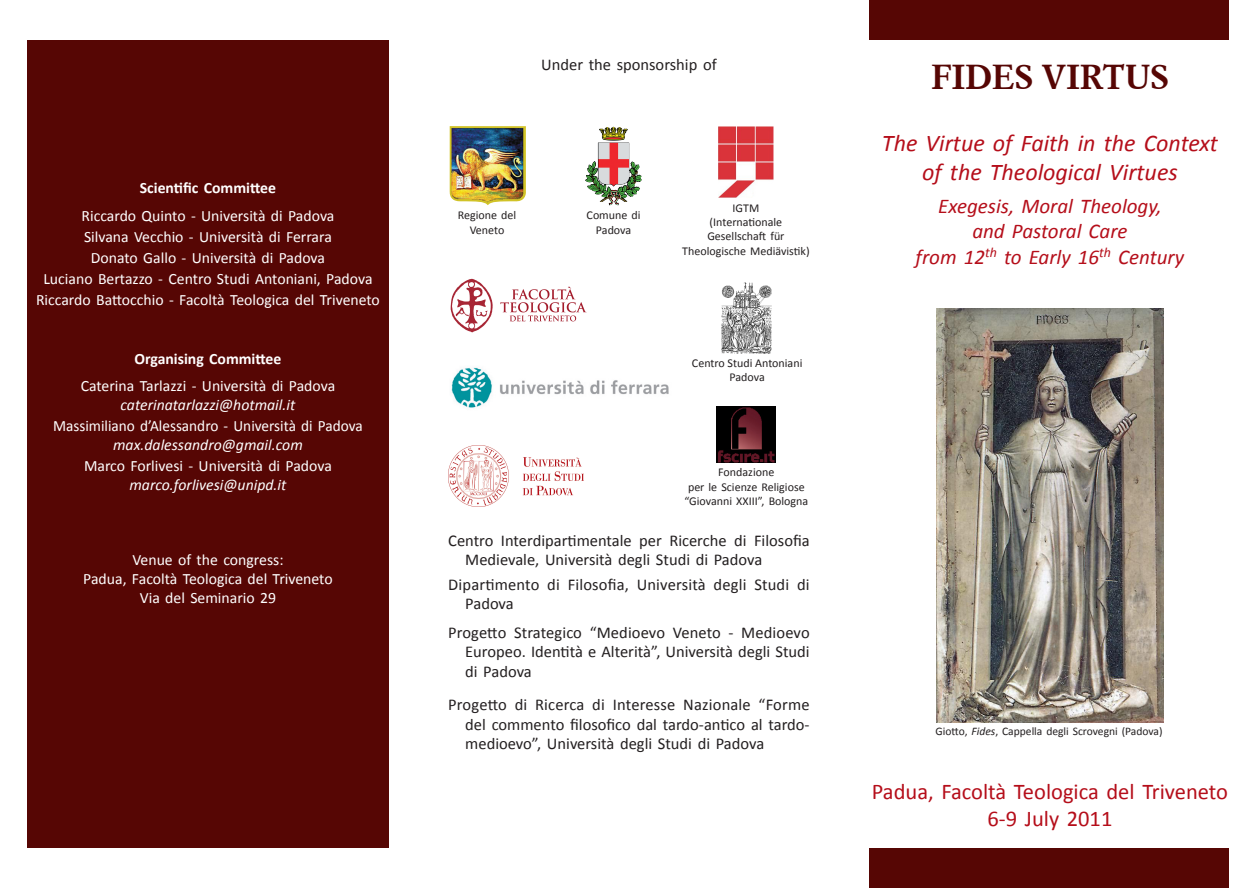
<style>
.page{position:relative;width:1258px;height:888px;background:#fff}
.page>*{position:absolute;margin:0;border:0;box-sizing:border-box;transform-origin:0 0}
.t1{font:700 34.5px "Simoncini Garamond";color:#560604}
.t2{font:italic 24px/28.8px "Calibri";color:#b50e1a;text-align:center}
.t3{font:22.5px/27px "Calibri";color:#b50e1a;text-align:center}
.t4{font:italic 21px/25.2px "Calibri";color:#b50e1a;text-align:center}
.t5{font:16.5px/19.8px "Calibri";color:#231f20}
.t6{font:15.75px/21px "Calibri";color:#fff;text-align:center}
.t7{font:italic 15.75px "Calibri";color:#fff}
.t8{font:700 15.75px "Calibri";color:#fff}
.t9{font:12px/14.4px "Calibri";color:#231f20;text-align:center}
.t10{font:11.55px "Calibri";color:#231f20}
.s1{font-style:italic}
</style>
<div class="page">
<div style="left:27px;top:40px;width:362px;height:808px;background:#560604"></div>
<div style="left:869px;top:848px;width:360px;height:40px;background:#560604"></div>
<div style="left:869px;top:0;width:360px;height:40px;background:#560604"></div>
<img style="left:936px;top:309px;width:228px;height:413px">
<img style="left:717px;top:406px;width:58px;height:56px">
<img style="left:719px;top:126px;width:54px;height:72px">
<img style="left:448px;top:446px;width:135px;height:60px">
<img style="left:450px;top:126px;width:76px;height:79px">
<img style="left:450px;top:278px;width:137px;height:55px">
<img style="left:599px;top:127px;width:29px;height:14px">
<img style="left:451px;top:367px;width:218px;height:41px">
<img style="left:721px;top:282px;width:51px;height:72px">
<p class="t8" style="left:140px;top:178px;width:138px">Scientific Committee</p>
<p class="t6" style="left:36px;top:204px;width:345px">Riccardo Quinto - Università di Padova<br>Silvana Vecchio - Università di Ferrara<br>Donato Gallo - Università di Padova<br>Luciano Bertazzo - Centro Studi Antoniani, Padova Riccardo Battocchio - Facoltà Teologica del Triveneto</p>
<p class="t8" style="left:134px;top:349px;width:149px">Organising Committee</p>
<p class="t6" style="left:81px;top:374px;width:256px">Caterina Tarlazzi - Università di Padova</p>
<p class="t7" style="left:121px;top:395px;width:176px">caterinatarlazzi@hotmail.it</p>
<p class="t6" style="left:53px;top:414px;width:311px">Massimiliano d’Alessandro - Università di Padova</p>
<p class="t7" style="left:113px;top:435px;width:191px">max.dalessandro@gmail.com</p>
<p class="t6" style="left:84px;top:454px;width:249px">Marco Forlivesi - Università di Padova</p>
<p class="t7" style="left:129px;top:475px;width:158px">marco.forlivesi@unipd.it</p>
<p class="t6" style="left:83px;top:550px;width:251px;line-height:18.9px">Venue of the congress:<br>Padua, Facoltà Teologica del Triveneto<br>Via del Seminario 29</p>
<p class="t5" style="left:541px;top:54px;width:177px">Under the sponsorship of</p>
<p class="t9" style="left:458px;top:208px;width:60px">Regione del<br>Veneto</p>
<p class="t9" style="left:682px;top:200px;width:129px">IGTM<br>(Internationale<br>Gesellschaft für<br>Theologische Mediävistik)</p>
<p class="t9" style="left:587px;top:207px;width:56px">Comune di<br>Padova</p>
<p class="t9" style="left:692px;top:355px;width:112px">Centro Studi Antoniani<br>Padova</p>
<p class="t9" style="left:684px;top:465px;width:125px">Fondazione<br>per le Scienze Religiose “Giovanni XXIII”, Bologna</p>
<p class="t5" style="left:465px;top:529px;width:346px;text-indent:-17px">Centro Interdipartimentale per Ricerche di Filosofia<br>Medievale, Università degli Studi di Padova</p>
<p class="t5" style="left:465px;top:573px;width:346px;text-indent:-17px">Dipartimento di Filosofia, Università degli Studi di<br>Padova</p>
<p class="t5" style="left:465px;top:621px;width:346px;text-align:justify;text-indent:-17px">Progetto Strategico “Medioevo Veneto - Medioevo Europeo. Identità e Alterità”, Università degli Studi di Padova</p>
<p class="t5" style="left:465px;top:694px;width:346px;text-align:justify;text-indent:-17px">Progetto di Ricerca di Interesse Nazionale “Forme del commento filosofico dal tardo-antico al tardo&shy;medioevo”, Università degli Studi di Padova</p>
<h1 class="t1" style="left:931px;top:55px;width:239px">FIDES VIRTUS</h1>
<h2 class="t2" style="left:882px;top:127px;width:337px">The Virtue of Faith in the Context of the Theological Virtues</h2>
<p class="t4" style="left:916px;top:193px;width:270px">Exegesis, Moral Theology,<br>and Pastoral Care<br>from 12<sup>th</sup> to Early 16<sup>th</sup> Century</p>
<p class="t10" style="left:935px;top:724px;width:228px">Giotto, <span class="s1">Fides</span>, Cappella degli Scrovegni (Padova)</p>
<h3 class="t3" style="left:872px;top:777px;width:358px">Padua, Facoltà Teologica del Triveneto<br>6-9 July 2011</h3>
</div>
